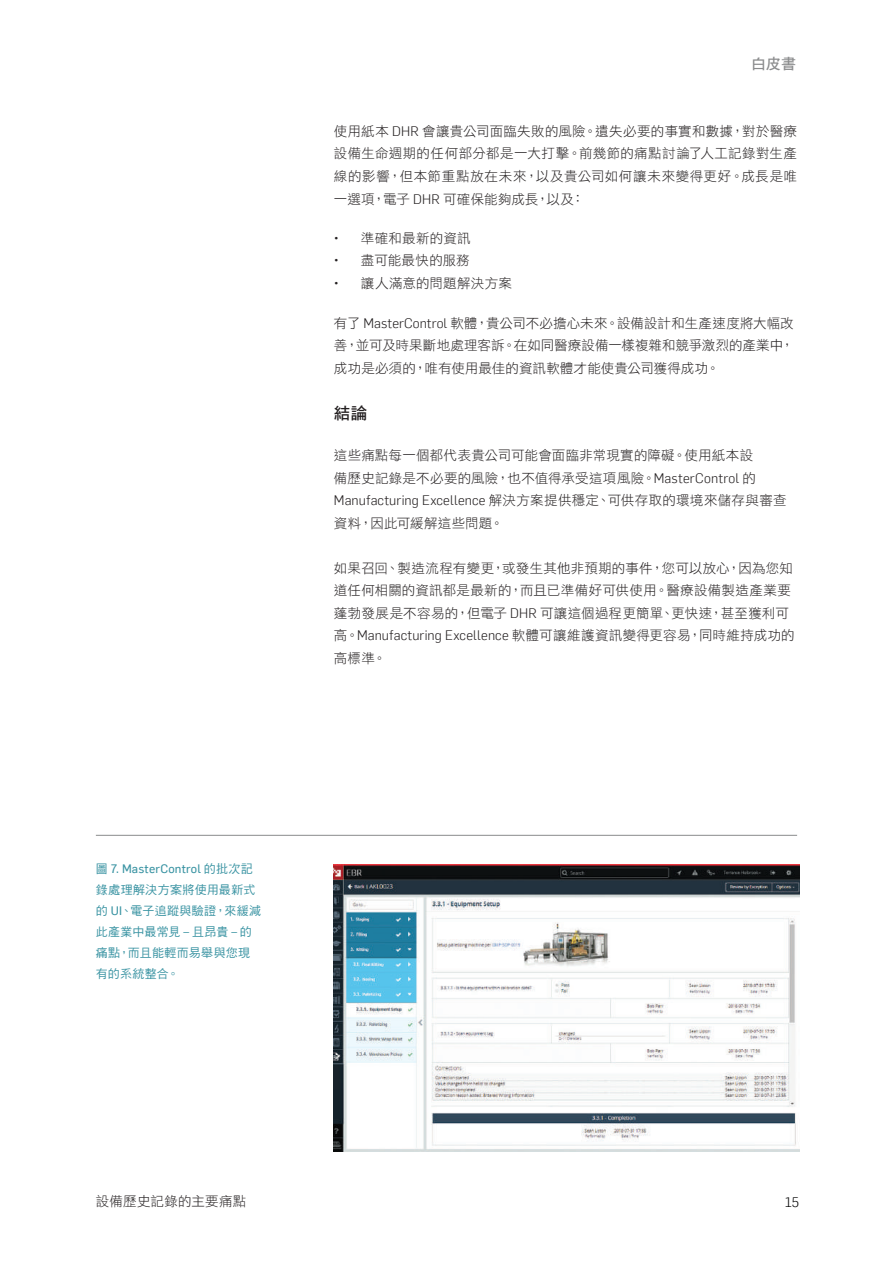
<style>
.page{position:relative;width:893px;height:1263px;background:#fff}
.page>*{position:absolute;margin:0;border:0;box-sizing:border-box;transform-origin:0 0}
.t1{font:16.5px "DF Hei Std W7";color:#231f20}
.t2{font:15px "DF Hei Std W7";color:#8a8b8c}
.t3{font:13.5px/22.6px "DF Hei Std W3";letter-spacing:.015em;color:#231f20;text-align:justify}
.t4{font:300 13.5px "Flama";letter-spacing:.01em;color:#231f20}
.t5{font:300 13.5px "Flama";color:#000}
.t6{font:12px/21px "DF Hei Std W5";letter-spacing:.025em;color:#3b94a3}
.t7{font:12px "Flama Basic";letter-spacing:.02em;color:#3b94a3}
.s1{font-family:"Flama";font-weight:300}
.s2{font-family:"DF Hei Std W3";font-weight:400}
.s3{font-family:"DF Hei Std W5"}
.s4{font-family:"Flama Basic"}
</style>
<div class="page">
<hr style="left:96px;top:835px;width:701px;height:1px;background:#8a8b8c">
<img style="left:334px;top:865px;width:465px;height:286px">
<p class="t2" style="left:751px;top:56px;width:46px">白皮書</p>
<p class="t3" style="left:334px;top:119px;width:465px">使用紙本 <span class="s1">DHR</span> 會讓貴公司面臨失敗的風險。遺失必要的事實和數據，對於醫療設備生命週期的任何部分都是一大打擊。前幾節的痛點討論了人工記錄對生產線的影響，但本節重點放在未來，以及貴公司如何讓未來變得更好。成長是唯一選項，電子 <span class="s1">DHR</span> 可確保能夠成長，以及：</p>
<p class="t3" style="left:334px;top:227px;width:138px"><span class="s1">•</span> 準確和最新的資訊</p>
<p class="t3" style="left:334px;top:249px;width:137px"><span class="s1">•</span> 盡可能最快的服務</p>
<p class="t3" style="left:334px;top:272px;width:180px"><span class="s1">•</span> 讓人滿意的問題解決方案</p>
<p class="t3" style="left:334px;top:311px;width:462px">有了 <span class="s1">MasterControl</span> 軟體，貴公司不必擔心未來。設備設計和生產速度將大幅改善，並可及時果斷地處理客訴。在如同醫療設備一樣複雜和競爭激烈的產業中，成功是必須的，唯有使用最佳的資訊軟體才能使貴公司獲得成功。</p>
<p class="t1" style="left:334px;top:404px;width:35px">結論</p>
<p class="t3" style="left:334px;top:444px;width:424px">這些痛點每一個都代表貴公司可能會面臨非常現實的障礙。使用紙本設備歷史記錄是不必要的風險，也不值得承受這項風險。<span class="s1">MasterControl</span> 的</p>
<p class="t4" style="left:334px;top:491px;width:454px">Manufacturing Excellence <span class="s2">解決方案提供穩定、可供存取的環境來儲存與審查</span></p>
<p class="t3" style="left:334px;top:511px;width:171px">資料，因此可緩解這些問題。</p>
<p class="t3" style="left:334px;top:556px;width:462px;text-align:left">如果召回、製造流程有變更，或發生其他非預期的事件，您可以放心，因為您知道任何相關的資訊都是最新的，而且已準備好可供使用。醫療設備製造產業要蓬勃發展是不容易的，但電子 <span class="s1">DHR</span> 可讓這個過程更簡單、更快速，甚至獲利可高。<span class="s1">Manufacturing Excellence</span> 軟體可讓維護資訊變得更容易，同時維持成功的高標準。</p>
<p class="t7" style="left:96px;top:861px;width:159px"><span class="s3">圖</span> 7. MasterControl <span class="s3">的批次記</span></p>
<p class="t6" style="left:96px;top:879px;width:167px">錄處理解決方案將使用最新式的 <span class="s4">UI</span>、電子追蹤與驗證，來緩減此產業中最常見 <span class="s4">–</span> 且昂貴 <span class="s4">–</span> 的痛點，而且能輕而易舉與您現有的系統整合。</p>
<p class="t3" style="left:96px;top:1189px;width:152px">設備歷史記錄的主要痛點</p>
<p class="t5" style="left:785px;top:1193px;width:15px">15</p>
</div>
